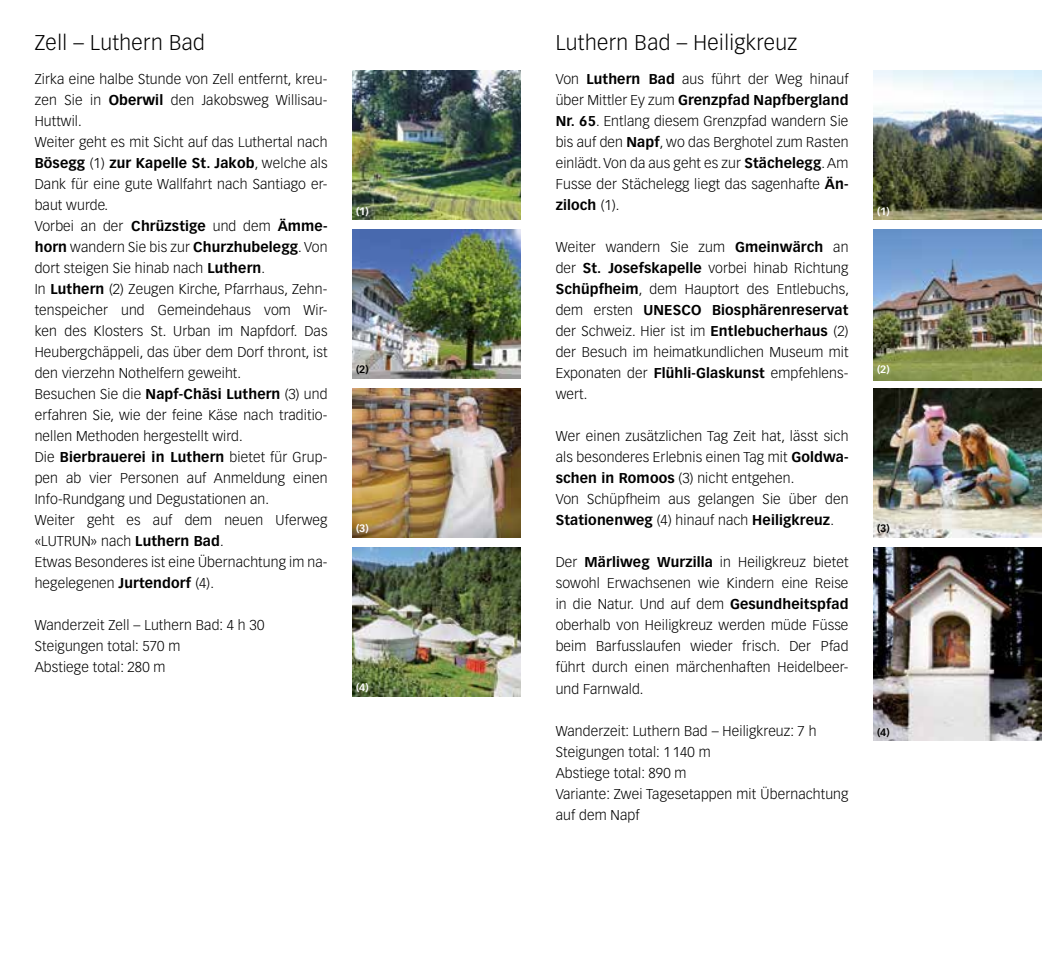
<style>
.page{position:relative;width:1042px;height:973px;background:#fff}
.page>*{position:absolute;margin:0;border:0;box-sizing:border-box;transform-origin:0 0}
.t1{font:300 21px "Vectora LT Std";letter-spacing:.02em;color:#000}
.t2{font:300 14px/21px "Vectora LT Std";letter-spacing:.01em;color:#000}
.t3{font:700 10.5px "Vectora LT Std";color:#fff}
.t4{font:700 10.5px "Vectora LT Std";color:#000}
.s1{font-weight:700}
</style>
<div class="page">
<img style="left:352px;top:71px;width:169px;height:148px">
<img style="left:352px;top:229px;width:169px;height:149px">
<img style="left:352px;top:388px;width:169px;height:149px">
<img style="left:352px;top:547px;width:169px;height:149px">
<img style="left:873px;top:71px;width:169px;height:148px">
<img style="left:873px;top:388px;width:169px;height:149px">
<img style="left:873px;top:229px;width:169px;height:151px">
<img style="left:873px;top:547px;width:169px;height:193px">
<h1 class="t1" style="left:35px;top:30px;width:172px">Zell – Luthern Bad</h1>
<p class="t2" style="left:35px;top:69px;width:294px">Zirka eine halbe Stunde von Zell entfernt, kreu&shy;zen Sie in <span class="s1">Oberwil</span> den Jakobsweg Willisau-Huttwil.<br>Weiter geht es mit Sicht auf das Luthertal nach <span class="s1">Bösegg</span> (1) <span class="s1">zur Kapelle St. Jakob</span>, welche als Dank für eine gute Wallfahrt nach Santiago er&shy;baut wurde.<br>Vorbei an der <span class="s1">Chrüzstige</span> und dem <span class="s1">Ämme&shy;horn</span> wandern Sie bis zur <span class="s1">Churzhubelegg</span>. Von dort steigen Sie hinab nach <span class="s1">Luthern</span>.<br>In <span class="s1">Luthern</span> (2) Zeugen Kirche, Pfarrhaus, Zehn&shy;tenspeicher und Gemeindehaus vom Wir&shy;ken des Klosters St. Urban im Napfdorf. Das Heubergchäppeli, das über dem Dorf thront, ist den vierzehn Nothelfern geweiht.<br>Besuchen Sie die <span class="s1">Napf-Chäsi Luthern</span> (3) und erfahren Sie, wie der feine Käse nach traditio&shy;nellen Methoden hergestellt wird.<br>Die <span class="s1">Bierbrauerei in Luthern</span> bietet für Grup&shy;pen ab vier Personen auf Anmeldung einen Info-Rundgang und Degustationen an.<br>Weiter geht es auf dem neuen Uferweg «LUTRUN» nach <span class="s1">Luthern Bad</span>.<br>Etwas Besonderes ist eine Übernachtung im na&shy;hegelegenen <span class="s1">Jurtendorf</span> (4).</p>
<p class="t2" style="left:35px;top:615px;width:231px">Wanderzeit Zell – Luthern Bad: 4 h 30<br>Steigungen total: 570 m<br>Abstiege total: 280 m</p>
<p class="t3" style="left:356px;top:204px;width:14px">(1)</p>
<p class="t4" style="left:356px;top:363px;width:14px">(2)</p>
<p class="t3" style="left:356px;top:522px;width:14px">(3)</p>
<p class="t3" style="left:356px;top:680px;width:14px">(4)</p>
<h1 class="t1" style="left:556px;top:30px;width:243px">Luthern Bad – Heiligkreuz</h1>
<p class="t2" style="left:556px;top:69px;width:294px;text-align:justify">Von <span class="s1">Luthern Bad</span> aus führt der Weg hinauf über Mittler Ey zum <span class="s1">Grenzpfad Napfbergland Nr. 65</span>. Entlang diesem Grenzpfad wandern Sie bis auf den <span class="s1">Napf</span>, wo das Berghotel zum Rasten einlädt. Von da aus geht es zur <span class="s1">Stächelegg</span>. Am Fusse der Stächelegg liegt das sagenhafte <span class="s1">Än&shy;ziloch</span> (1).</p>
<p class="t2" style="left:556px;top:237px;width:295px;text-align:justify">Weiter wandern Sie zum <span class="s1">Gmeinwärch</span> an der <span class="s1">St. Josefskapelle</span> vorbei hinab Richtung <span class="s1">Schüpfheim</span>, dem Hauptort des Entlebuchs, dem ersten <span class="s1">UNESCO Biosphärenreservat </span>der Schweiz. Hier ist im <span class="s1">Entlebucherhaus</span> (2) der Besuch im heimatkundlichen Museum mit Exponaten der <span class="s1">Flühli-Glaskunst</span> empfehlens&shy;wert.</p>
<p class="t2" style="left:556px;top:426px;width:294px">Wer einen zusätzlichen Tag Zeit hat, lässt sich als besonderes Erlebnis einen Tag mit <span class="s1">Goldwa&shy;schen in Romoos</span> (3) nicht entgehen.<br>Von Schüpfheim aus gelangen Sie über den <span class="s1">Stationenweg</span> (4) hinauf nach <span class="s1">Heiligkreuz</span>.</p>
<p class="t2" style="left:556px;top:552px;width:294px;text-align:justify">Der <span class="s1">Märliweg Wurzilla</span> in Heiligkreuz bietet sowohl Erwachsenen wie Kindern eine Reise in die Natur. Und auf dem <span class="s1">Gesundheitspfad </span>oberhalb von Heiligkreuz werden müde Füsse beim Barfusslaufen wieder frisch. Der Pfad führt durch einen märchenhaften Heidelbeer&shy;und Farnwald.</p>
<p class="t2" style="left:556px;top:720px;width:294px">Wanderzeit: Luthern Bad – Heiligkreuz: 7 h<br>Steigungen total: 1 140 m<br>Abstiege total: 890 m<br>Variante: Zwei Tagesetappen mit Übernachtung auf dem Napf</p>
<p class="t3" style="left:877px;top:204px;width:14px">(1)</p>
<p class="t3" style="left:877px;top:363px;width:14px">(2)</p>
<p class="t4" style="left:877px;top:522px;width:14px">(3)</p>
<p class="t4" style="left:877px;top:725px;width:14px">(4)</p>
</div>
